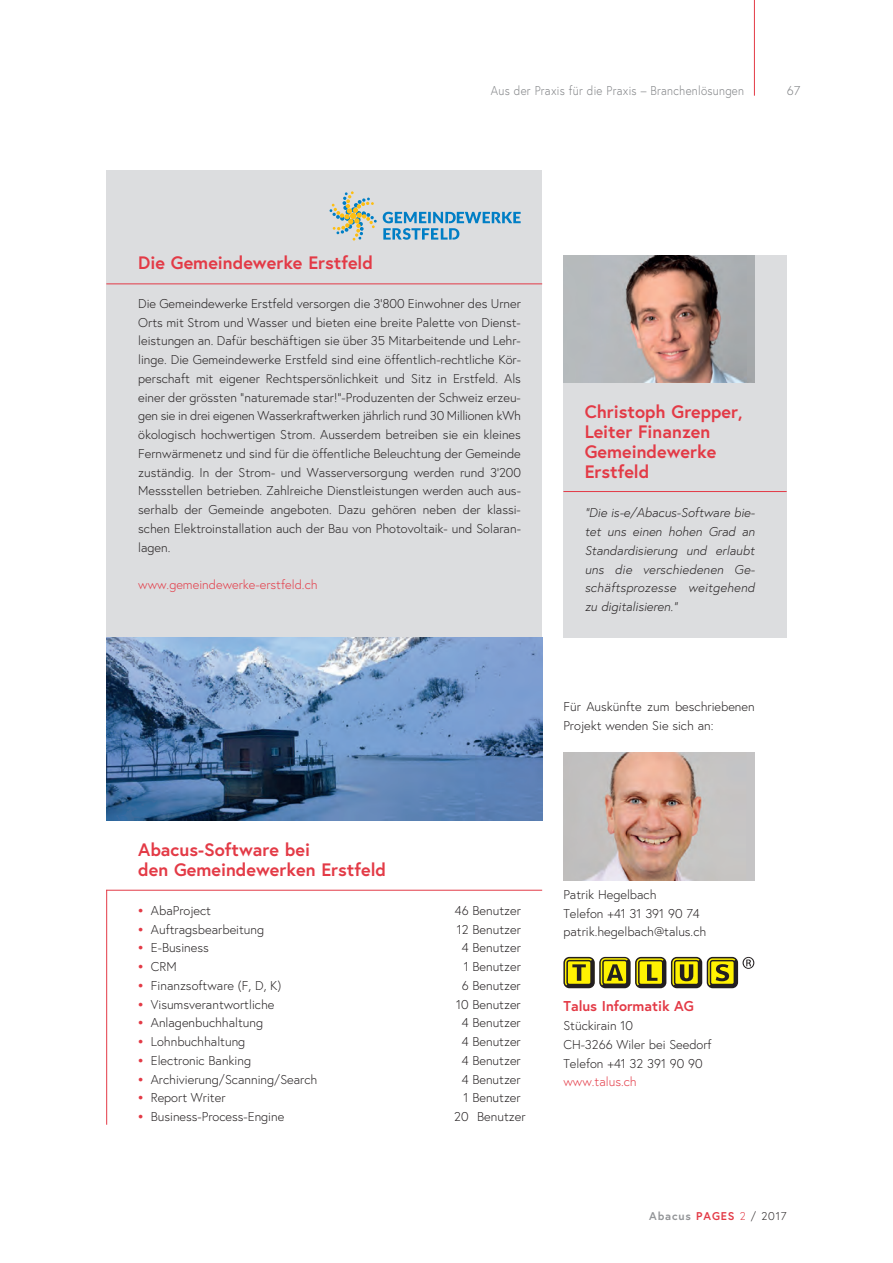
<style>
.page{position:relative;width:893px;height:1263px;background:#fff}
.page>*{position:absolute;margin:0;border:0;box-sizing:border-box;transform-origin:0 0}
.t1{font:700 18px/20.2px "Europa";color:#e33a46}
.t2{font:700 14.25px "Europa";color:#e33a46}
.t3{font:300 12.75px/18.8px "Europa";color:#231f20}
.t4{font:italic 300 12.75px/18.8px "Europa";letter-spacing:.005em;color:#231f20}
.t5{font:300 12.75px "Europa";color:#e33a46}
.t6{font:300 12.75px "Europa";letter-spacing:.025em;color:#808285;scale:.9 1}
.t7{font:300 12.75px "Europa";letter-spacing:.025em;color:#808285}
.t8{font:700 11.25px "Europa";letter-spacing:.075em;color:#939598}
.s1{font-weight:700;color:#e33a46}
.s2{color:#e33a46}
.s3{font-weight:300;color:#e33a46}
.s4{font-weight:300;color:#231f20}
</style>
<div class="page">
<div style="left:563px;top:255px;width:224px;height:383px;background:#dcdddf"></div>
<div style="left:106px;top:170px;width:436px;height:468px;background:#dcdddf"></div>
<hr style="left:106px;top:283px;width:436px;height:1px;background:#e33a46">
<hr style="left:754px;top:0;width:1px;height:96px;background:#e33a46">
<hr style="left:106px;top:890px;width:436px;height:1px;background:#e33a46">
<img style="left:563px;top:255px;width:192px;height:128px">
<hr style="left:563px;top:491px;width:224px;height:1px;background:#e33a46">
<hr style="left:106px;top:890px;width:1px;height:235px;background:#e33a46">
<svg style="left:563px;top:957px;width:191px;height:31px"></svg>
<img style="left:563px;top:753px;width:192px;height:127px">
<svg style="left:330px;top:191px;width:47px;height:50px"></svg>
<svg style="left:383px;top:212px;width:138px;height:28px"></svg>
<img style="left:106px;top:638px;width:436px;height:183px">
<p class="t6" style="left:491px;top:83px;width:283px">Aus der Praxis für die Praxis – Branchenlösungen</p>
<p class="t7" style="left:787px;top:83px;width:15px">67</p>
<h1 class="t1" style="left:138px;top:252px;width:236px">Die Gemeindewerke Erstfeld</h1>
<p class="t3" style="left:138px;top:294px;width:384px;text-align:justify">Die Gemeindewerke Erstfeld versorgen die 3‘800 Einwohner des Urner Orts mit Strom und Wasser und bieten eine breite Palette von Dienst&shy;leistungen an. Dafür beschäftigen sie über 35 Mitarbeitende und Lehr&shy;linge. Die Gemeindewerke Erstfeld sind eine öffentlich-rechtliche Kör&shy;perschaft mit eigener Rechtspersönlichkeit und Sitz in Erstfeld. Als einer der grössten "naturemade star!"-Produzenten der Schweiz erzeu&shy;gen sie in drei eigenen Wasserkraftwerken jährlich rund 30 Millionen kWh ökologisch hochwertigen Strom. Ausserdem betreiben sie ein kleines Fernwärmenetz und sind für die öffentliche Beleuchtung der Gemeinde zuständig. In der Strom- und Wasserversorgung werden rund 3‘200<br>Messstellen betrieben. Zahlreiche Dienstleistungen werden auch aus&shy;serhalb der Gemeinde angeboten. Dazu gehören neben der klassi&shy;schen Elektroinstallation auch der Bau von Photovoltaik- und Solaran&shy;lagen.</p>
<p class="t5" style="left:138px;top:577px;width:181px">www.gemeindewerke-erstfeld.ch</p>
<h1 class="t1" style="left:585px;top:401px;width:159px">Christoph Grepper,<br>Leiter Finanzen<br>Gemeindewerke<br>Erstfeld</h1>
<p class="t4" style="left:585px;top:503px;width:172px">"Die is-e/Abacus-Software bie&shy;tet uns einen hohen Grad an<br>Standardisierung und erlaubt uns die verschiedenen Ge-- schäftsprozesse weitgehend zu digitalisieren."</p>
<p class="t3" style="left:563px;top:697px;width:193px">Für Auskünfte zum beschriebenen<br>Projekt wenden Sie sich an:</p>
<h1 class="t1" style="left:138px;top:839px;width:249px">Abacus-Software bei<br>den Gemeindewerken Erstfeld</h1>
<p class="t3" style="left:138px;top:901px;width:74px"><span class="s1">•</span> AbaProject</p>
<p class="t3" style="left:455px;top:901px;width:68px">46 Benutzer</p>
<p class="t3" style="left:138px;top:920px;width:127px"><span class="s1">•</span> Auftragsbearbeitung</p>
<p class="t3" style="left:457px;top:920px;width:65px">12 Benutzer</p>
<p class="t3" style="left:138px;top:938px;width:72px"><span class="s1">•</span> E-Business</p>
<p class="t3" style="left:462px;top:938px;width:61px">4 Benutzer</p>
<p class="t3" style="left:138px;top:957px;width:40px"><span class="s1">•</span> CRM</p>
<p class="t3" style="left:464px;top:957px;width:59px">1 Benutzer</p>
<p class="t3" style="left:138px;top:976px;width:145px"><span class="s1">•</span> Finanzsoftware (F, D, K)</p>
<p class="t3" style="left:462px;top:976px;width:61px">6 Benutzer</p>
<p class="t3" style="left:138px;top:995px;width:138px"><span class="s1">•</span> Visumsverantwortliche</p>
<p class="t3" style="left:456px;top:995px;width:66px">10 Benutzer</p>
<p class="t3" style="left:138px;top:1013px;width:127px"><span class="s1">•</span> Anlagenbuchhaltung</p>
<p class="t3" style="left:462px;top:1013px;width:61px">4 Benutzer</p>
<p class="t3" style="left:138px;top:1032px;width:109px"><span class="s1">•</span> Lohnbuchhaltung</p>
<p class="t3" style="left:462px;top:1032px;width:61px">4 Benutzer</p>
<p class="t3" style="left:138px;top:1051px;width:115px"><span class="s1">•</span> Electronic Banking</p>
<p class="t3" style="left:462px;top:1051px;width:61px">4 Benutzer</p>
<p class="t3" style="left:138px;top:1070px;width:181px"><span class="s1">•</span> Archivierung/Scanning/Search</p>
<p class="t3" style="left:462px;top:1070px;width:61px">4 Benutzer</p>
<p class="t3" style="left:138px;top:1089px;width:89px"><span class="s1">•</span> Report Writer</p>
<p class="t3" style="left:464px;top:1089px;width:59px">1 Benutzer</p>
<p class="t3" style="left:138px;top:1107px;width:148px"><span class="s1">•</span> Business-Process-Engine</p>
<p class="t3" style="left:454px;top:1107px;width:73px">20 Benutzer</p>
<p class="t3" style="left:563px;top:885px;width:144px">Patrik Hegelbach<br>Telefon +41 31 391 90 74 patrik.hegelbach@talus.ch</p>
<p class="t2" style="left:563px;top:997px;width:132px">Talus Informatik AG</p>
<p class="t3" style="left:563px;top:1016px;width:150px">Stückirain 10<br>CH-3266 Wiler bei Seedorf<br>Telefon +41 32 391 90 90</p>
<p class="t5" style="left:563px;top:1074px;width:75px">www.talus.ch</p>
<p class="t8" style="left:649px;top:1209px;width:139px">Abacus <span class="s2">PAGES</span> <span class="s3">2</span> <span class="s4">/ 2017</span></p>
</div>
